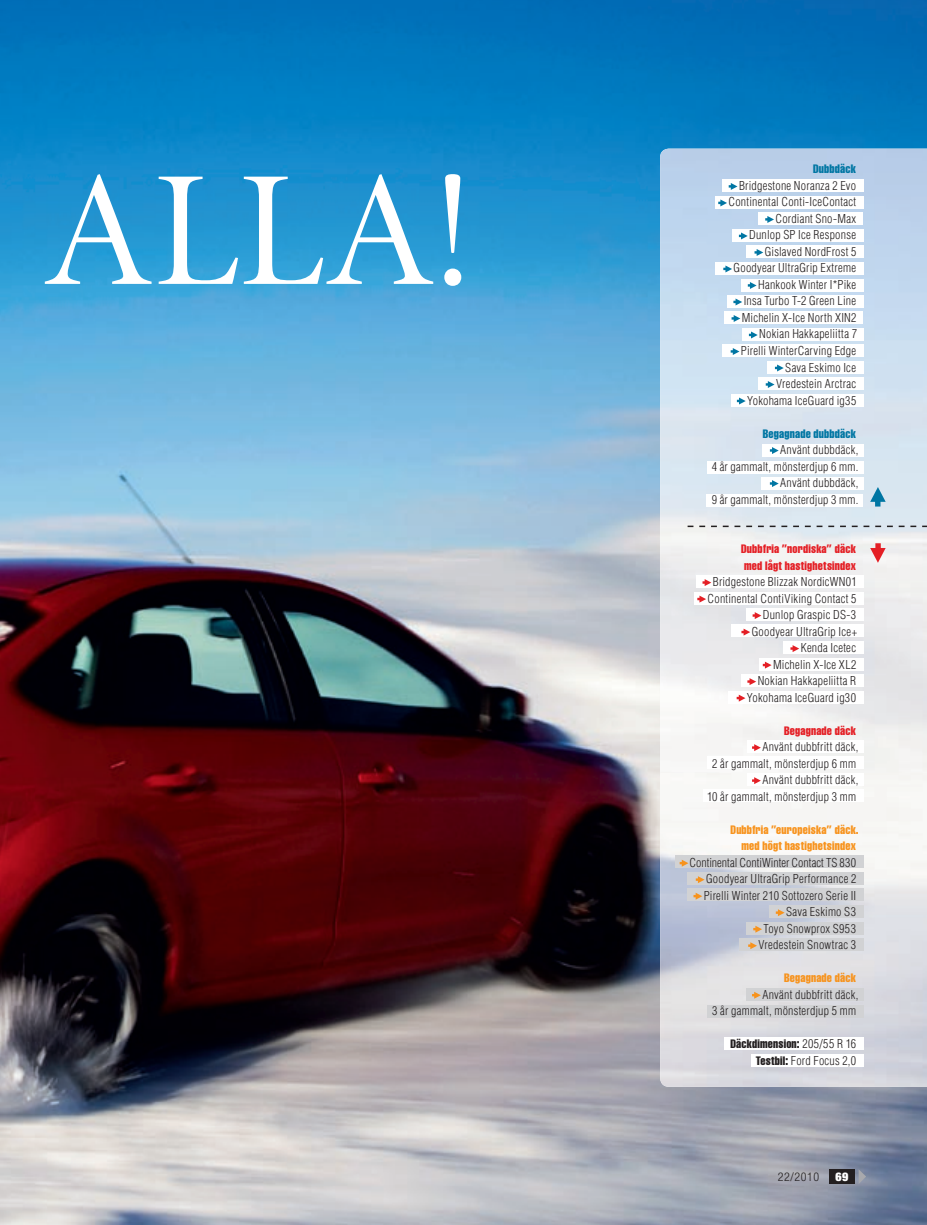
<style>
.page{position:relative;width:927px;height:1225px;background:#fff}
.page>*{position:absolute;margin:0;border:0;box-sizing:border-box;transform-origin:0 0}
.t1{font:165px "Minion Display";color:#fff}
.t2{font:300 condensed 12px/16.5px "Helvetica LT Std";letter-spacing:.02em;color:#231f20;text-align:right}
.t3{font:12px/16.5px "Helvetica LT Std Comp";letter-spacing:.015em;color:#231f20;text-align:right}
.t4{font:300 condensed 12px "Helvetica Neue";letter-spacing:.05em;color:#231f20}
.t5{font:900 expanded 12px "Helvetica Neue";color:#fff}
.s1{font-family:"Helvetica LT Std Comp";font-weight:400;font-stretch:normal;color:#0076a3}
.s2{font-family:"Helvetica LT Std Comp";font-weight:400;font-stretch:normal;color:#e41f25}
.s3{font-family:"Helvetica LT Std Comp";font-weight:400;font-stretch:normal;color:#f7931d}
.s4{font-family:"Helvetica LT Std";font-weight:300;font-stretch:condensed}
</style>
<div class="page">
<img style="left:0;top:0;width:927px;height:1225px">
<div style="left:829px;top:1169px;width:26px;height:15px;background:#231f20"></div>
<svg style="left:859px;top:1169px;width:7px;height:15px"></svg>
<img style="left:660px;top:149px;width:267px;height:937px">
<div style="left:724px;top:1037px;width:139px;height:12px;background:#fff"></div>
<div style="left:751px;top:1053px;width:112px;height:13px;background:#fff"></div>
<div style="left:746px;top:988px;width:117px;height:12px;background:#d1d2d4"></div>
<div style="left:707px;top:1005px;width:156px;height:13px;background:#d1d2d4"></div>
<div style="left:762px;top:444px;width:101px;height:13px;background:#fff"></div>
<div style="left:761px;top:477px;width:102px;height:13px;background:#fff"></div>
<div style="left:707px;top:461px;width:156px;height:12px;background:#fff"></div>
<div style="left:707px;top:494px;width:156px;height:12px;background:#fff"></div>
<div style="left:724px;top:311px;width:139px;height:13px;background:#fff"></div>
<div style="left:742px;top:328px;width:121px;height:12px;background:#fff"></div>
<div style="left:767px;top:361px;width:96px;height:12px;background:#fff"></div>
<div style="left:758px;top:377px;width:105px;height:13px;background:#fff"></div>
<div style="left:731px;top:394px;width:132px;height:13px;background:#fff"></div>
<div style="left:722px;top:344px;width:141px;height:13px;background:#fff"></div>
<div style="left:722px;top:180px;width:141px;height:12px;background:#fff"></div>
<div style="left:715px;top:196px;width:148px;height:13px;background:#fff"></div>
<div style="left:732px;top:229px;width:131px;height:13px;background:#fff"></div>
<div style="left:746px;top:246px;width:117px;height:12px;background:#fff"></div>
<div style="left:741px;top:279px;width:122px;height:12px;background:#fff"></div>
<div style="left:715px;top:262px;width:148px;height:13px;background:#fff"></div>
<div style="left:727px;top:295px;width:136px;height:13px;background:#fff"></div>
<div style="left:758px;top:212px;width:105px;height:13px;background:#fff"></div>
<div style="left:696px;top:575px;width:167px;height:13px;background:#fff"></div>
<div style="left:694px;top:592px;width:169px;height:12px;background:#fff"></div>
<div style="left:731px;top:624px;width:132px;height:13px;background:#fff"></div>
<div style="left:783px;top:641px;width:80px;height:13px;background:#fff"></div>
<div style="left:741px;top:674px;width:122px;height:13px;background:#fff"></div>
<div style="left:759px;top:658px;width:104px;height:12px;background:#fff"></div>
<div style="left:728px;top:691px;width:135px;height:12px;background:#fff"></div>
<div style="left:746px;top:608px;width:117px;height:12px;background:#fff"></div>
<div style="left:747px;top:740px;width:116px;height:12px;background:#fff"></div>
<div style="left:747px;top:773px;width:116px;height:12px;background:#fff"></div>
<div style="left:707px;top:756px;width:156px;height:13px;background:#fff"></div>
<div style="left:703px;top:789px;width:160px;height:13px;background:#fff"></div>
<div style="left:687px;top:872px;width:176px;height:12px;background:#d1d2d4"></div>
<div style="left:687px;top:888px;width:176px;height:13px;background:#d1d2d4"></div>
<div style="left:746px;top:922px;width:117px;height:12px;background:#d1d2d4"></div>
<div style="left:769px;top:905px;width:94px;height:13px;background:#d1d2d4"></div>
<div style="left:739px;top:938px;width:124px;height:13px;background:#d1d2d4"></div>
<div style="left:675px;top:855px;width:188px;height:13px;background:#d1d2d4"></div>
<svg style="left:729px;top:183px;width:8px;height:7px"></svg>
<svg style="left:718px;top:199px;width:9px;height:7px"></svg>
<svg style="left:765px;top:216px;width:9px;height:7px"></svg>
<svg style="left:739px;top:232px;width:9px;height:7px"></svg>
<svg style="left:754px;top:249px;width:9px;height:7px"></svg>
<svg style="left:723px;top:265px;width:9px;height:7px"></svg>
<svg style="left:748px;top:282px;width:9px;height:7px"></svg>
<svg style="left:733px;top:298px;width:9px;height:7px"></svg>
<svg style="left:732px;top:315px;width:8px;height:7px"></svg>
<svg style="left:749px;top:331px;width:9px;height:7px"></svg>
<svg style="left:731px;top:348px;width:8px;height:7px"></svg>
<svg style="left:775px;top:364px;width:9px;height:7px"></svg>
<svg style="left:766px;top:381px;width:8px;height:7px"></svg>
<svg style="left:737px;top:397px;width:9px;height:7px"></svg>
<svg style="left:770px;top:447px;width:9px;height:7px"></svg>
<svg style="left:770px;top:480px;width:9px;height:7px"></svg>
<svg style="left:702px;top:579px;width:9px;height:7px"></svg>
<svg style="left:697px;top:595px;width:9px;height:7px"></svg>
<svg style="left:753px;top:612px;width:8px;height:7px"></svg>
<svg style="left:741px;top:628px;width:9px;height:7px"></svg>
<svg style="left:790px;top:645px;width:9px;height:7px"></svg>
<svg style="left:763px;top:661px;width:9px;height:7px"></svg>
<svg style="left:747px;top:678px;width:9px;height:7px"></svg>
<svg style="left:737px;top:694px;width:8px;height:7px"></svg>
<svg style="left:752px;top:744px;width:9px;height:7px"></svg>
<svg style="left:752px;top:777px;width:9px;height:7px"></svg>
<svg style="left:680px;top:860px;width:8px;height:6px"></svg>
<svg style="left:696px;top:876px;width:9px;height:7px"></svg>
<svg style="left:693px;top:892px;width:9px;height:7px"></svg>
<svg style="left:776px;top:909px;width:9px;height:7px"></svg>
<svg style="left:753px;top:925px;width:9px;height:7px"></svg>
<svg style="left:748px;top:942px;width:9px;height:7px"></svg>
<svg style="left:752px;top:991px;width:9px;height:7px"></svg>
<svg style="left:699px;top:525px;width:6px;height:2px"></svg>
<svg style="left:711px;top:525px;width:6px;height:2px"></svg>
<svg style="left:723px;top:525px;width:17px;height:2px"></svg>
<svg style="left:746px;top:525px;width:6px;height:2px"></svg>
<svg style="left:758px;top:525px;width:6px;height:2px"></svg>
<svg style="left:770px;top:525px;width:17px;height:2px"></svg>
<svg style="left:793px;top:525px;width:6px;height:2px"></svg>
<svg style="left:805px;top:525px;width:6px;height:2px"></svg>
<svg style="left:828px;top:525px;width:6px;height:2px"></svg>
<svg style="left:840px;top:525px;width:6px;height:2px"></svg>
<svg style="left:852px;top:525px;width:17px;height:2px"></svg>
<svg style="left:875px;top:525px;width:6px;height:2px"></svg>
<svg style="left:887px;top:525px;width:6px;height:2px"></svg>
<svg style="left:899px;top:525px;width:17px;height:2px"></svg>
<svg style="left:870px;top:487px;width:16px;height:19px"></svg>
<svg style="left:870px;top:543px;width:16px;height:20px"></svg>
<p class="t1" style="left:45px;top:151px;width:431px">ALLA!</p>
<p class="t2" style="left:729px;top:161px;width:130px"><span class="s1">Dubbdäck<br></span>Bridgestone Noranza 2 Evo<br>Continental Conti-IceContact<br>Cordiant Sno-Max<br>Dunlop SP Ice Response<br>Gislaved NordFrost 5<br>Goodyear UltraGrip Extreme<br>Hankook Winter I*Pike<br>Insa Turbo T-2 Green Line<br>Michelin X-Ice North XIN2<br>Nokian Hakkapeliitta 7<br>Pirelli WinterCarving Edge<br>Sava Eskimo Ice<br>Vredestein Arctrac<br>Yokohama IceGuard ig35</p>
<p class="t2" style="left:712px;top:425px;width:148px"><span class="s1">Begagnade dubbdäck<br></span>Använt dubbdäck,<br>4 år gammalt, mönsterdjup 6 mm.<br>Använt dubbdäck,<br>9 år gammalt, mönsterdjup 3 mm.</p>
<p class="t2" style="left:708px;top:540px;width:151px"><span class="s2">Dubbfria ”nordiska” däck<br>med lågt hastighetsindex<br></span>Bridgestone Blizzak NordicWN01<br>Continental ContiViking Contact 5<br>Dunlop Graspic DS-3<br>Goodyear UltraGrip Ice+<br>Kenda Icetec<br>Michelin X-Ice XL2<br>Nokian Hakkapeliitta R<br>Yokohama IceGuard ig30</p>
<p class="t2" style="left:707px;top:722px;width:153px"><span class="s2">Begagnade däck<br></span>Använt dubbfritt däck,<br>2 år gammalt, mönsterdjup 6 mm<br>Använt dubbfritt däck,<br>10 år gammalt, mönsterdjup 3 mm</p>
<p class="t2" style="left:689px;top:821px;width:171px"><span class="s3">Dubbfria ”europeiska” däck.<br>med högt hastighetsindex<br></span>Continental ContiWinter Contact TS 830<br>Goodyear UltraGrip Performance 2<br>Pirelli Winter 210 Sottozero Serie II<br>Sava Eskimo S3<br>Toyo Snowprox S953<br>Vredestein Snowtrac 3</p>
<p class="t2" style="left:712px;top:969px;width:148px"><span class="s3">Begagnade däck<br></span>Använt dubbfritt däck,<br>3 år gammalt, mönsterdjup 5 mm</p>
<p class="t3" style="left:730px;top:1035px;width:127px">Däckdimension: <span class="s4">205/55 R 16<br></span>Testbil: <span class="s4">Ford Focus 2,0</span></p>
<p class="t4" style="left:778px;top:1170px;width:43px">22/2010</p>
<p class="t5" style="left:835px;top:1169px;width:15px">69</p>
</div>
